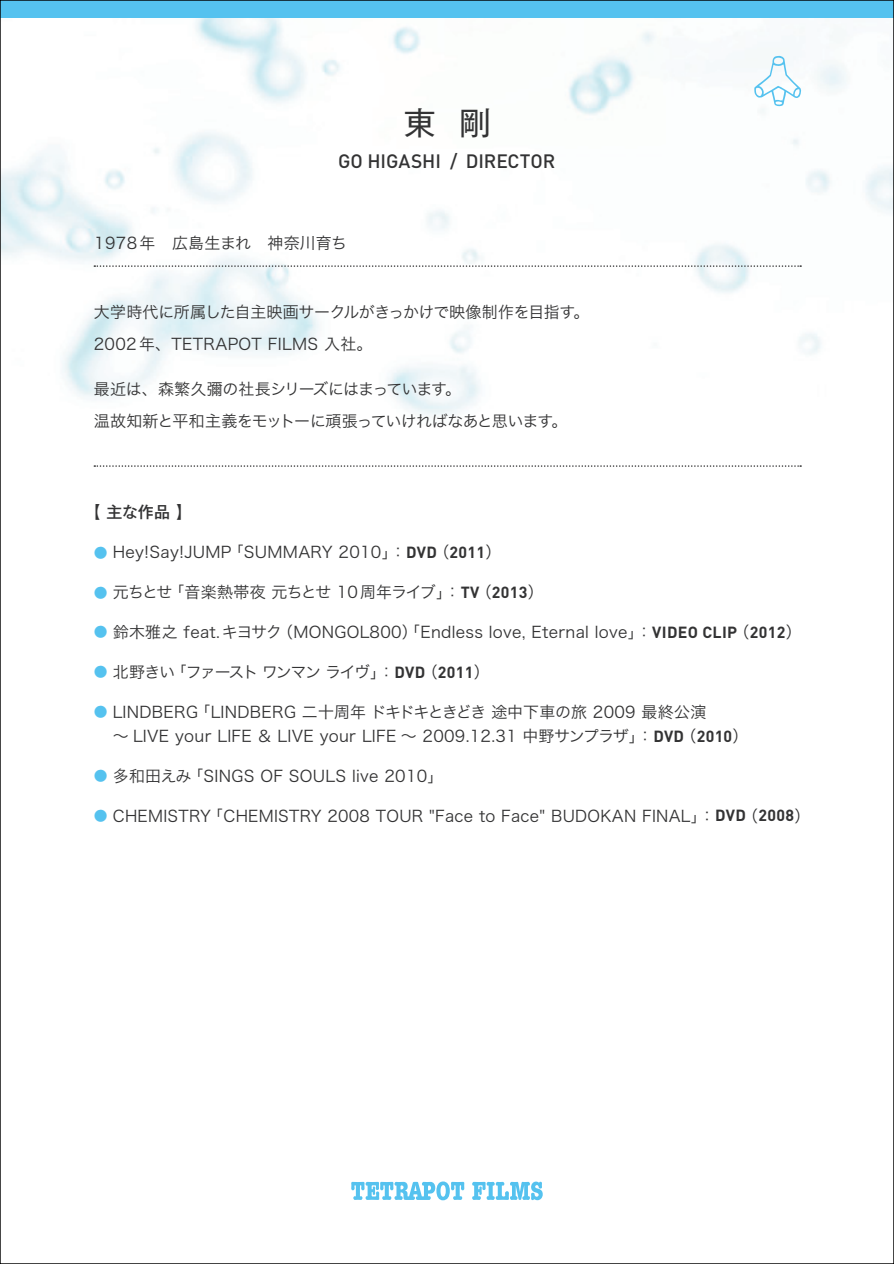
<style>
.page{position:relative;width:894px;height:1264px;background:#fff}
.page>*{position:absolute;margin:0;border:0;box-sizing:border-box;transform-origin:0 0}
.t1{font:31.95px "Gothic MB101 Pro Regular 90 pv RKSJ H";color:#333334}
.t2{font:500 19.2px "DIN";color:#333334}
.t3{font:15.9px/24.2px "Hira Kaku Pro N W3 90 pv RKSJ H";letter-spacing:.02em;color:#333334}
.t4{font:15.9px/32px "Hira Kaku Pro N W3 90 pv RKSJ H";letter-spacing:-.045em;color:#333334}
.t5{font:15.9px "Hira Kaku Pro N W3 90 pv RKSJ H";letter-spacing:-.035em;color:#333334}
.t6{font:15.9px "Hira Kaku Pro N W3 90 pv RKSJ H";letter-spacing:-.09em;color:#333334}
.t7{font:15.9px "Gothic MB101 Pro Medium 90 pv RKSJ H";color:#333334}
.s1{font-size:13.8px;color:#55c2ef}
.s2{font-family:"DIN";font-weight:700}
</style>
<div class="page">
<img style="left:2px;top:17px;width:889px;height:450px">
<div style="left:0;top:0;width:893px;height:17px;background:#55c2ef"></div>
<svg style="left:94px;top:465px;width:707px;height:2px"></svg>
<svg style="left:94px;top:265px;width:707px;height:2px"></svg>
<svg style="left:351px;top:1181px;width:113px;height:19px"></svg>
<svg style="left:472px;top:1181px;width:70px;height:19px"></svg>
<svg style="left:754px;top:55px;width:47px;height:51px"></svg>
<h1 class="t1" style="left:404px;top:111px;width:89px">東 剛</h1>
<p class="t2" style="left:338px;top:154px;width:219px">GO HIGASHI / DIRECTOR</p>
<p class="t3" style="left:94px;top:233px;width:254px">1978年　広島生まれ　神奈川育ち</p>
<p class="t3" style="left:94px;top:298px;width:497px;line-height:32px">大学時代に所属した自主映画サークルがきっかけで映像制作を目指す。<br>2002年、TETRAPOT FILMS 入社。</p>
<p class="t4" style="left:94px;top:375px;width:475px">最近は、森繁久彌の社長シリーズにはまっています。<br>温故知新と平和主義をモットーに頑張っていければなあと思います。</p>
<p class="t7" style="left:84px;top:506px;width:109px">【 主な作品 】</p>
<p class="t3" style="left:94px;top:542px;width:409px"><span class="s1">●</span> Hey!Say!JUMP「SUMMARY 2010」：<span class="s2">DVD</span>（<span class="s2">2011</span>）</p>
<p class="t5" style="left:94px;top:586px;width:451px"><span class="s1">●</span> 元ちとせ「音楽熱帯夜 元ちとせ 10周年ライブ」：<span class="s2">TV</span>（<span class="s2">2013</span>）</p>
<p class="t3" style="left:94px;top:622px;width:709px"><span class="s1">●</span> 鈴木雅之 feat.キヨサク（MONGOL800）「Endless love, Eternal love」：<span class="s2">VIDEO CLIP</span>（<span class="s2">2012</span>）</p>
<p class="t6" style="left:94px;top:666px;width:397px"><span class="s1">●</span> 北野きい「ファースト ワンマン ライヴ」：<span class="s2">DVD</span>（<span class="s2">2011</span>）</p>
<p class="t3" style="left:113px;top:702px;width:637px;text-indent:-19px"><span class="s1">●</span> LINDBERG「LINDBERG 二十周年 ドキドキときどき 途中下車の旅 2009 最終公演<br>～ LIVE your LIFE ＆ LIVE your LIFE ～ 2009.12.31 中野サンプラザ」：<span class="s2">DVD</span>（<span class="s2">2010</span>）</p>
<p class="t3" style="left:94px;top:765px;width:351px"><span class="s1">●</span> 多和田えみ「SINGS OF SOULS live 2010」</p>
<p class="t3" style="left:94px;top:805px;width:717px"><span class="s1">●</span> CHEMISTRY「CHEMISTRY 2008 TOUR "Face to Face" BUDOKAN FINAL」：<span class="s2">DVD</span>（<span class="s2">2008</span>）</p>
</div>
